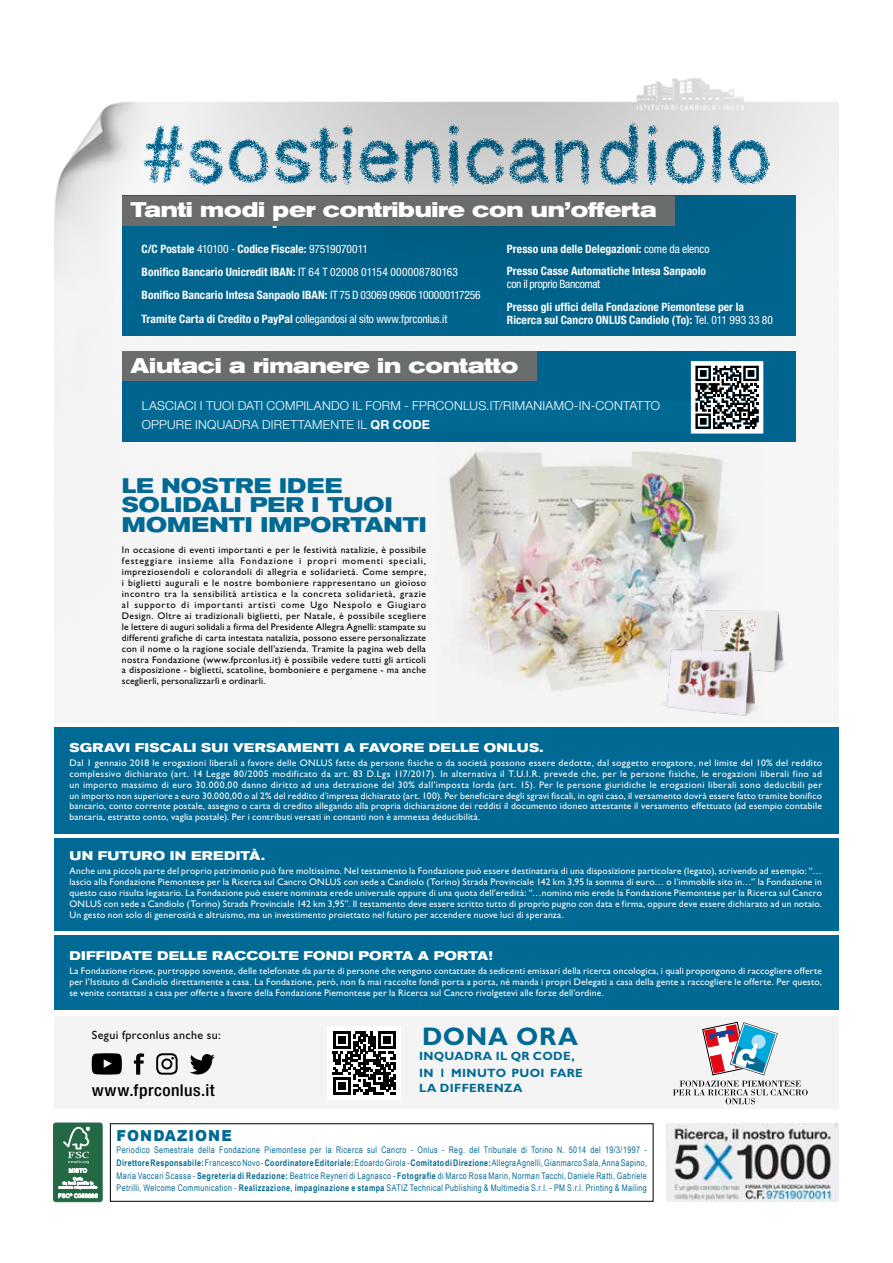
<style>
.page{position:relative;width:893px;height:1263px;background:#fff}
.page>*{position:absolute;margin:0;border:0;box-sizing:border-box;transform-origin:0 0}
.t1{font:700 25.5px "Gill Sans";letter-spacing:-.025em;color:#fff}
.t2{font:700 25.5px "Gill Sans";letter-spacing:.025em;color:#006994}
.t3{font:700 expanded 21px "Akzidenz Grotesk BE";letter-spacing:-.01em;color:#fff}
.t4{font:700 expanded 21px/19.6px "Akzidenz Grotesk BE";letter-spacing:.005em;color:#006994}
.t5{font:500 condensed 16.35px "Helvetica Neue LT Pro";letter-spacing:.025em;color:#000;scale:1.08 1}
.t6{font:900 15.15px "Arial";letter-spacing:.07em;color:#006994;scale:.95 1}
.t7{font:300 12.45px/18.3px "Helvetica Neue LT Pro";letter-spacing:.015em;color:#fff}
.t8{font:700 expanded 12.45px "Akzidenz Grotesk BE";letter-spacing:.02em;color:#fff}
.t9{font:700 12px/17px "Gill Sans";letter-spacing:.025em;color:#006994}
.t10{font:12px "Gill Sans";letter-spacing:.03em;color:#000}
.t11{font:700 condensed 11.55px/23.2px "Helvetica Neue LT Pro";letter-spacing:.005em;color:#fff}
.t12{font:condensed 11.55px "Helvetica Neue LT Pro";letter-spacing:-.01em;color:#fff}
.t13{font:condensed 11.55px "Helvetica Neue LT Pro";letter-spacing:-.03em;color:#fff}
.t14{font:9.6px/10.9px "Gill Sans";letter-spacing:.02em;color:#fff;text-align:justify}
.t15{font:9.6px/10.9px "Gill Sans";letter-spacing:.02em;color:#000;text-align:justify}
.t16{font:9.15px/12.6px "Arial Narrow";letter-spacing:.05em;color:#006994;text-align:justify;scale:.95 1}
.s1{font-weight:400}
.s2{font-weight:700}
</style>
<div class="page">
<div style="left:110px;top:1123px;width:544px;height:79px;border:1px solid #000"></div>
<div style="left:54px;top:1123px;width:48px;height:79px;background:#236943;border-radius:2px"></div>
<div style="left:53px;top:1123px;width:49px;height:79px;border:1px solid #236943;border-radius:2px"></div>
<svg style="left:58px;top:1127px;width:40px;height:71px"></svg>
<img style="left:666px;top:1123px;width:173px;height:78px">
<div style="left:54px;top:102px;width:785px;height:621px;background:#f5f5f5"></div>
<div style="left:54px;top:1016px;width:785px;height:93px;background:#f4f4f4"></div>
<div style="left:122px;top:196px;width:673px;height:140px;background:#00648d"></div>
<div style="left:54px;top:935px;width:785px;height:75px;background:#006994"></div>
<div style="left:54px;top:838px;width:785px;height:92px;background:#006994"></div>
<div style="left:54px;top:727px;width:785px;height:107px;background:#006994"></div>
<img style="left:435px;top:442px;width:328px;height:279px">
<svg style="left:673px;top:1021px;width:135px;height:83px"></svg>
<svg style="left:134px;top:1053px;width:10px;height:22px"></svg>
<svg style="left:190px;top:1054px;width:25px;height:20px"></svg>
<svg style="left:156px;top:1053px;width:22px;height:22px"></svg>
<svg style="left:92px;top:1053px;width:30px;height:21px"></svg>
<img style="left:683px;top:592px;width:118px;height:85px">
<img style="left:638px;top:630px;width:146px;height:91px">
<img style="left:115px;top:78px;width:680px;height:119px">
<div style="left:122px;top:351px;width:673px;height:91px;background:#006994"></div>
<div style="left:328px;top:1026px;width:73px;height:74px;background:#fff"></div>
<svg style="left:333px;top:1031px;width:63px;height:64px"></svg>
<svg style="left:691px;top:361px;width:72px;height:73px;background:#888d8f"></svg>
<div style="left:122px;top:196px;width:552px;height:30px;background:#6a6d6e"></div>
<div style="left:122px;top:351px;width:415px;height:30px;background:#6a6d6e"></div>
<h2 class="t3" style="left:131px;top:198px;width:528px">Tanti modi per contribuire con un’offerta</h2>
<h1 class="t1" style="left:142px;top:199px;width:466px">Tanti modi per contribuire con un’offerta</h1>
<p class="t11" style="left:142px;top:237px;width:228px">C/C Postale <span class="s1">410100 -</span> Codice Fiscale: <span class="s1">97519070011</span></p>
<p class="t11" style="left:507px;top:237px;width:204px">Presso una delle Delegazioni: <span class="s1">come da elenco</span></p>
<p class="t11" style="left:142px;top:260px;width:340px">Bonifico Bancario Unicredit IBAN: <span class="s1">IT 64 T 02008 01154 000008780163<br></span>Bonifico Bancario Intesa Sanpaolo IBAN: <span class="s1">IT 75 D 03069 09606 100000117256</span></p>
<p class="t11" style="left:507px;top:300px;width:268px;line-height:13.5px">Presso gli uffici della Fondazione Piemontese per la<br>Ricerca sul Cancro ONLUS Candiolo (To): <span class="s1">Tel. 011 993 33 80</span></p>
<p class="t11" style="left:507px;top:259px;width:201px">Presso Casse Automatiche Intesa Sanpaolo</p>
<p class="t13" style="left:507px;top:277px;width:95px">con il proprio Bancomat</p>
<p class="t12" style="left:142px;top:312px;width:307px"><span class="s2">Tramite Carta di Credito o PayPal</span> collegandosi al sito www.fprconlus.it</p>
<h2 class="t3" style="left:131px;top:353px;width:389px">Aiutaci a rimanere in contatto</h2>
<p class="t7" style="left:142px;top:397px;width:520px">LASCIACI I TUOI DATI COMPILANDO IL FORM - FPRCONLUS.IT/RIMANIAMO-IN-CONTATTO<br>OPPURE INQUADRA DIRETTAMENTE IL <span class="s2">QR CODE</span></p>
<h2 class="t4" style="left:122px;top:476px;width:306px">LE NOSTRE IDEE<br>SOLIDALI PER I TUOI<br>MOMENTI IMPORTANTI</h2>
<p class="t15" style="left:122px;top:544px;width:306px">In occasione di eventi importanti e per le festività natalizie, è possibile festeggiare insieme alla Fondazione i propri momenti speciali, impreziosendoli e colorandoli di allegria e solidarietà. Come sempre, i biglietti augurali e le nostre bomboniere rappresentano un gioioso incontro tra la sensibilità artistica e la concreta solidarietà, grazie al supporto di importanti artisti come Ugo Nespolo e Giugiaro Design. Oltre ai tradizionali biglietti, per Natale, è possibile scegliere le lettere di auguri solidali a firma del Presidente Allegra Agnelli: stampate su differenti grafiche di carta intestata natalizia, possono essere personalizzate con il nome o la ragione sociale dell’azienda. Tramite la pagina web della nostra Fondazione (www.fprconlus.it) è possibile vedere tutti gli articoli a disposizione - biglietti, scatoline, bomboniere e pergamene - ma anche sceglierli, personalizzarli e ordinarli.</p>
<p class="t8" style="left:69px;top:740px;width:476px">SGRAVI FISCALI SUI VERSAMENTI A FAVORE DELLE ONLUS.</p>
<p class="t14" style="left:69px;top:757px;width:754px">Dal 1 gennaio 2018 le erogazioni liberali a favore delle ONLUS fatte da persone fisiche o da società possono essere dedotte, dal soggetto erogatore, nel limite del 10% del reddito complessivo dichiarato (art. 14 Legge 80/2005 modificato da art. 83 D.Lgs 117/2017). In alternativa il T.U.I.R. prevede che, per le persone fisiche, le erogazioni liberali fino ad un importo massimo di euro 30.000,00 danno diritto ad una detrazione del 30% dall’imposta lorda (art. 15). Per le persone giuridiche le erogazioni liberali sono deducibili per un importo non superiore a euro 30.000,00 o al 2% del reddito d’impresa dichiarato (art. 100). Per beneficiare degli sgravi fiscali, in ogni caso, il versamento dovrà essere fatto tramite bonifico bancario, conto corrente postale, assegno o carta di credito allegando alla propria dichiarazione dei redditi il documento idoneo attestante il versamento effettuato (ad esempio contabile bancaria, estratto conto, vaglia postale). Per i contributi versati in contanti non è ammessa deducibilità.</p>
<p class="t8" style="left:69px;top:849px;width:197px">UN FUTURO IN EREDITÀ.</p>
<p class="t14" style="left:69px;top:865px;width:754px">Anche una piccola parte del proprio patrimonio può fare moltissimo. Nel testamento la Fondazione può essere destinataria di una disposizione particolare (legato), scrivendo ad esempio: “… lascio alla Fondazione Piemontese per la Ricerca sul Cancro ONLUS con sede a Candiolo (Torino) Strada Provinciale 142 km 3,95 la somma di euro… o l’immobile sito in…” la Fondazione in questo caso risulta legatario. La Fondazione può essere nominata erede universale oppure di una quota dell’eredità: “…nomino mio erede la Fondazione Piemontese per la Ricerca sul Cancro ONLUS con sede a Candiolo (Torino) Strada Provinciale 142 km 3,95”. Il testamento deve essere scritto tutto di proprio pugno con data e firma, oppure deve essere dichiarato ad un notaio.<br>Un gesto non solo di generosità e altruismo, ma un investimento proiettato nel futuro per accendere nuove luci di speranza.</p>
<p class="t8" style="left:69px;top:948px;width:425px">DIFFIDATE DELLE RACCOLTE FONDI PORTA A PORTA!</p>
<p class="t14" style="left:69px;top:965px;width:754px">La Fondazione riceve, purtroppo sovente, delle telefonate da parte di persone che vengono contattate da sedicenti emissari della ricerca oncologica, i quali propongono di raccogliere offerte per l’Istituto di Candiolo direttamente a casa. La Fondazione, però, non fa mai raccolte fondi porta a porta, né manda i propri Delegati a casa della gente a raccogliere le offerte. Per questo, se venite contattati a casa per offerte a favore della Fondazione Piemontese per la Ricerca sul Cancro rivolgetevi alle forze dell’ordine.</p>
<p class="t10" style="left:92px;top:1028px;width:131px">Segui fprconlus anche su:</p>
<h1 class="t2" style="left:422px;top:1021px;width:157px">DONA ORA</h1>
<p class="t9" style="left:419px;top:1047px;width:165px">INQUADRA IL QR CODE,<br>IN 1 MINUTO PUOI FARE</p>
<h3 class="t5" style="left:92px;top:1081px;width:116px">www.fprconlus.it</h3>
<p class="t9" style="left:419px;top:1079px;width:105px">LA DIFFERENZA</p>
<h3 class="t6" style="left:117px;top:1124px;width:123px">FONDAZIONE</h3>
<p class="t16" style="left:117px;top:1143px;width:560px">Periodico Semestrale della Fondazione Piemontese per la Ricerca sul Cancro - Onlus - Reg. del Tribunale di Torino N. 5014 del 19/3/1997 - <span class="s2">Direttore Responsabile:</span> Francesco Novo - <span class="s2">Coordinatore Editoriale:</span> Edoardo Girola - <span class="s2">Comitato di Direzione:</span> Allegra Agnelli, Gianmarco Sala, Anna Sapino, Maria Vaccari Scassa - <span class="s2">Segreteria di Redazione:</span> Beatrice Reyneri di Lagnasco - <span class="s2">Fotografie</span> di Marco Rosa Marin, Norman Tacchi, Daniele Ratti, Gabriele Petrilli, Welcome Communication - <span class="s2">Realizzazione, impaginazione e stampa</span> SATIZ Technical Publishing &amp; Multimedia S.r.l. - PM S.r.l. Printing &amp; Mailing</p>
</div>
